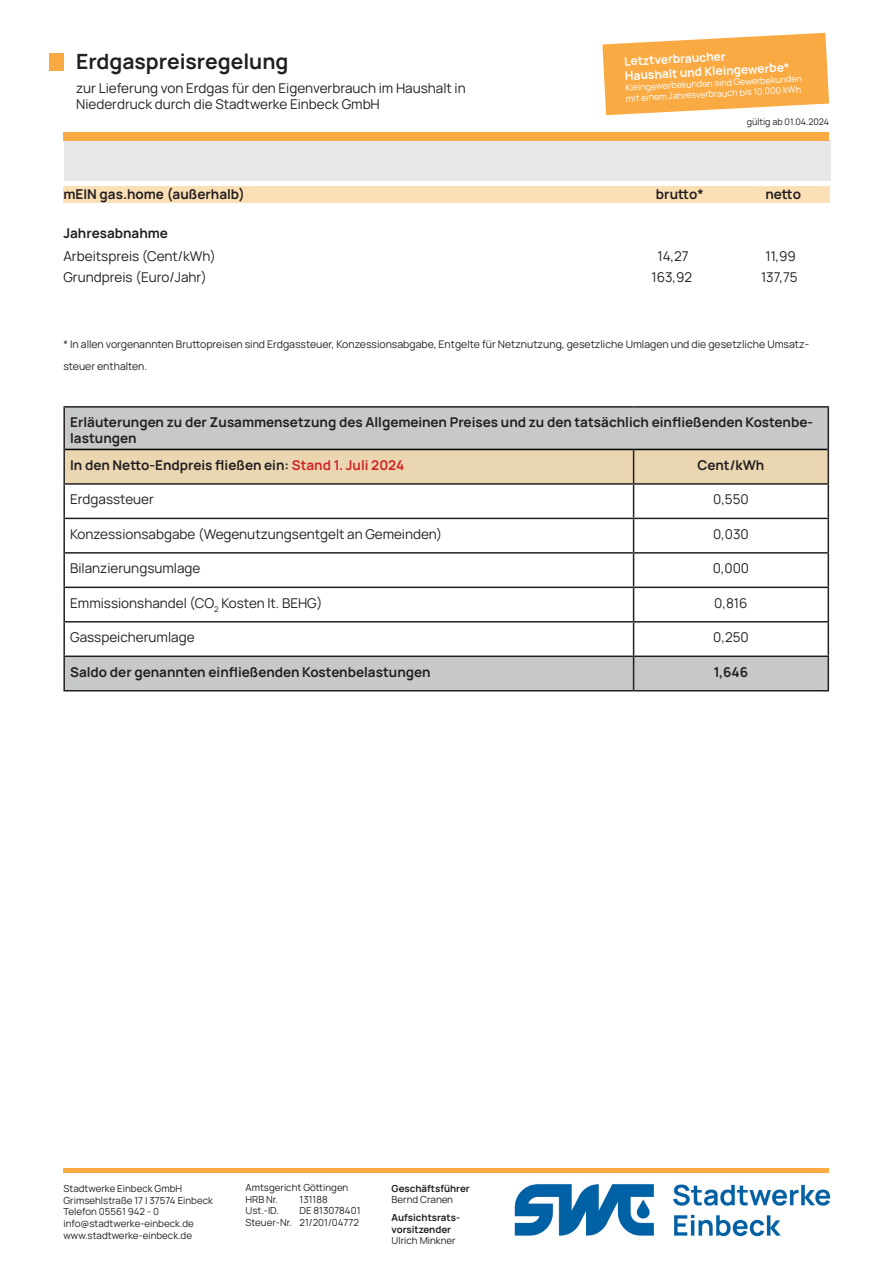
<style>
.page{position:relative;width:893px;height:1263px;background:#fff}
.page>*{position:absolute;margin:0;border:0;box-sizing:border-box;transform-origin:0 0}
.t1{font:700 21px "Manrope";color:#231f20}
.Arbeitspreis{font:13.5px "Manrope";color:#231f20}
.Arbeitspreis-2{font:700 13.5px/16.2px "Manrope";color:#231f20}
.Grundpreis{font:13.5px "Manrope";color:#231f20}
.t2{font:700 12px "Manrope";color:#fff}
.t3{font:10.5px/21.6px "Manrope";color:#231f20}
.t4{font:9.75px "Manrope";color:#231f20}
.t5{font:700 9.75px "Manrope";color:#231f20}
.t6{font:9px "Manrope";color:#fff}
.t7{font:9px "Manrope";color:#231f20}
.s1{color:#d1232a}
</style>
<div class="page">
<div style="left:64px;top:140px;width:766px;height:41px;background:#e6e7e9"></div>
<div style="left:63px;top:186px;width:767px;height:17px;background:#fbdfb5"></div>
<hr style="left:63px;top:1168px;width:766px;height:4px;background:#faaa42">
<img style="left:514px;top:1184px;width:317px;height:53px">
<div style="left:63px;top:132px;width:766px;height:8px;background:#faaa42"></div>
<div style="left:49px;top:54px;width:14px;height:17px;background:#faaa42"></div>
<svg style="left:602px;top:33px;width:227px;height:82px;background:#fab65e"></svg>
<div style="left:64px;top:407px;width:764px;height:42px;background:#c7c8ca"></div>
<div style="left:65px;top:450px;width:763px;height:33px;background:#ead7b2"></div>
<div style="left:65px;top:657px;width:763px;height:33px;background:#c7c8ca"></div>
<hr style="left:63px;top:406px;width:571px;height:2px;background:#231f20">
<hr style="left:63px;top:408px;width:2px;height:41px;background:#231f20">
<hr style="left:634px;top:406px;width:195px;height:2px;background:#231f20">
<hr style="left:828px;top:408px;width:1px;height:41px;background:#231f20">
<hr style="left:63px;top:449px;width:2px;height:34px;background:#231f20">
<hr style="left:633px;top:450px;width:1px;height:33px;background:#231f20">
<hr style="left:828px;top:449px;width:1px;height:34px;background:#231f20">
<hr style="left:63px;top:483px;width:571px;height:2px;background:#231f20">
<hr style="left:63px;top:485px;width:2px;height:33px;background:#231f20">
<hr style="left:634px;top:483px;width:195px;height:2px;background:#231f20">
<hr style="left:633px;top:485px;width:1px;height:33px;background:#231f20">
<hr style="left:828px;top:485px;width:1px;height:33px;background:#231f20">
<hr style="left:63px;top:518px;width:571px;height:1px;background:#231f20">
<hr style="left:63px;top:519px;width:2px;height:33px;background:#231f20">
<hr style="left:634px;top:518px;width:195px;height:1px;background:#231f20">
<hr style="left:633px;top:519px;width:1px;height:33px;background:#231f20">
<hr style="left:828px;top:519px;width:1px;height:33px;background:#231f20">
<hr style="left:63px;top:552px;width:571px;height:2px;background:#231f20">
<hr style="left:63px;top:554px;width:2px;height:33px;background:#231f20">
<hr style="left:634px;top:552px;width:195px;height:2px;background:#231f20">
<hr style="left:633px;top:554px;width:1px;height:33px;background:#231f20">
<hr style="left:828px;top:554px;width:1px;height:33px;background:#231f20">
<hr style="left:63px;top:587px;width:571px;height:1px;background:#231f20">
<hr style="left:63px;top:588px;width:2px;height:33px;background:#231f20">
<hr style="left:634px;top:587px;width:195px;height:1px;background:#231f20">
<hr style="left:633px;top:588px;width:1px;height:33px;background:#231f20">
<hr style="left:828px;top:588px;width:1px;height:33px;background:#231f20">
<hr style="left:63px;top:621px;width:571px;height:1px;background:#231f20">
<hr style="left:63px;top:622px;width:2px;height:33px;background:#231f20">
<hr style="left:634px;top:621px;width:195px;height:1px;background:#231f20">
<hr style="left:633px;top:622px;width:1px;height:33px;background:#231f20">
<hr style="left:828px;top:622px;width:1px;height:33px;background:#231f20">
<hr style="left:63px;top:655px;width:571px;height:2px;background:#231f20">
<hr style="left:63px;top:657px;width:2px;height:33px;background:#231f20">
<hr style="left:634px;top:655px;width:195px;height:2px;background:#231f20">
<hr style="left:633px;top:657px;width:1px;height:33px;background:#231f20">
<hr style="left:828px;top:657px;width:1px;height:33px;background:#231f20">
<hr style="left:63px;top:690px;width:571px;height:1px;background:#231f20">
<hr style="left:634px;top:690px;width:195px;height:1px;background:#231f20">
<hr style="left:65px;top:449px;width:569px;height:1px;background:#000001">
<hr style="left:634px;top:449px;width:194px;height:1px;background:#000001">
<p class="t1" style="left:76px;top:46px;width:214px">Erdgaspreisregelung</p>
<p class="Arbeitspreis" style="left:76px;top:78px;width:391px">zur Lieferung von Erdgas für den Eigenverbrauch im Haushalt in</p>
<p class="Arbeitspreis" style="left:76px;top:94px;width:305px">Niederdruck durch die Stadtwerke Einbeck GmbH</p>
<p class="t2" style="left:624px;top:53px;width:103px;rotate:-3deg">Letztverbraucher</p>
<p class="t2" style="left:624px;top:67px;width:166px;rotate:-3deg">Haushalt und Kleingewerbe*</p>
<p class="t6" style="left:625px;top:81px;width:178px;rotate:-3deg">Kleingewerbekunden sind Gewerbekunden</p>
<p class="t6" style="left:626px;top:92px;width:177px;rotate:-3deg">mit einem Jahresverbrauch bis 10.000 kWh</p>
<p class="t7" style="left:747px;top:116px;width:84px">gültig ab 01.04.2024</p>
<p class="Arbeitspreis-2" style="left:63px;top:186px;width:183px">mEIN gas.home (außerhalb)</p>
<p class="Arbeitspreis-2" style="left:656px;top:186px;width:49px">brutto*</p>
<p class="Arbeitspreis-2" style="left:765px;top:186px;width:37px">netto</p>
<p class="Arbeitspreis-2" style="left:63px;top:224px;width:106px">Jahresabnahme</p>
<p class="Arbeitspreis" style="left:63px;top:246px;width:154px">Arbeitspreis (Cent/kWh)</p>
<p class="Arbeitspreis" style="left:657px;top:246px;width:33px">14,27</p>
<p class="Arbeitspreis" style="left:765px;top:246px;width:32px">11,99</p>
<p class="Grundpreis" style="left:63px;top:267px;width:145px">Grundpreis (Euro/Jahr)</p>
<p class="Grundpreis" style="left:651px;top:267px;width:42px">163,92</p>
<p class="Grundpreis" style="left:761px;top:267px;width:38px">137,75</p>
<p class="t3" style="left:63px;top:333px;width:747px">* In allen vorgenannten Bruttopreisen sind Erdgassteuer, Konzessionsabgabe, Entgelte für Netznutzung, gesetzliche Umlagen und die gesetzliche Umsatz&shy;steuer enthalten.</p>
<p class="Arbeitspreis-2" style="left:70px;top:414px;width:744px">Erläuterungen zu der Zusammensetzung des Allgemeinen Preises und zu den tatsächlich einfließenden Kostenbe&shy;lastungen</p>
<p class="Arbeitspreis-2" style="left:70px;top:456px;width:336px">In den Netto-Endpreis fließen ein: <span class="s1">Stand 1. Juli 2024</span></p>
<p class="Arbeitspreis-2" style="left:697px;top:456px;width:68px">Cent/kWh</p>
<p class="Arbeitspreis" style="left:70px;top:490px;width:85px">Erdgassteuer</p>
<p class="Arbeitspreis" style="left:713px;top:490px;width:37px">0,550</p>
<p class="Arbeitspreis" style="left:70px;top:524px;width:374px">Konzessionsabgabe (Wegenutzungsentgelt an Gemeinden)</p>
<p class="Arbeitspreis" style="left:713px;top:524px;width:37px">0,030</p>
<p class="Arbeitspreis" style="left:70px;top:559px;width:132px">Bilanzierungsumlage</p>
<p class="Arbeitspreis" style="left:713px;top:559px;width:38px">0,000</p>
<p class="Arbeitspreis" style="left:70px;top:593px;width:254px">Emmissionshandel (CO<sub>2</sub> Kosten lt. BEHG)</p>
<p class="Arbeitspreis" style="left:714px;top:593px;width:35px">0,816</p>
<p class="Arbeitspreis" style="left:70px;top:628px;width:126px">Gasspeicherumlage</p>
<p class="Arbeitspreis" style="left:713px;top:628px;width:37px">0,250</p>
<p class="Arbeitspreis-2" style="left:70px;top:663px;width:362px">Saldo der genannten einfließenden Kostenbelastungen</p>
<p class="Arbeitspreis-2" style="left:714px;top:663px;width:36px">1,646</p>
<p class="t4" style="left:63px;top:1181px;width:120px">Stadtwerke Einbeck GmbH</p>
<p class="t4" style="left:63px;top:1193px;width:151px">Grimsehlstraße 17 | 37574 Einbeck</p>
<p class="t4" style="left:63px;top:1205px;width:97px">Telefon 05561 942 - 0</p>
<p class="t4" style="left:63px;top:1217px;width:132px">info@stadtwerke-einbeck.de</p>
<p class="t4" style="left:63px;top:1228px;width:130px">www.stadtwerke-einbeck.de</p>
<p class="t4" style="left:246px;top:1180px;width:104px">Amtsgericht Göttingen</p>
<p class="t4" style="left:246px;top:1192px;width:34px">HRB Nr.</p>
<p class="t4" style="left:300px;top:1192px;width:30px">131188</p>
<p class="t4" style="left:246px;top:1204px;width:35px">Ust.-ID.</p>
<p class="t4" style="left:300px;top:1204px;width:62px">DE 813078401</p>
<p class="t4" style="left:246px;top:1215px;width:115px">Steuer-Nr. 21/201/04772</p>
<p class="t5" style="left:392px;top:1181px;width:80px">Geschäftsführer</p>
<p class="t4" style="left:392px;top:1193px;width:63px">Bernd Cranen</p>
<p class="t5" style="left:392px;top:1210px;width:70px">Aufsichtsrats-</p>
<p class="t5" style="left:392px;top:1222px;width:61px">vorsitzender</p>
<p class="t4" style="left:392px;top:1234px;width:66px">Ulrich Minkner</p>
</div>
